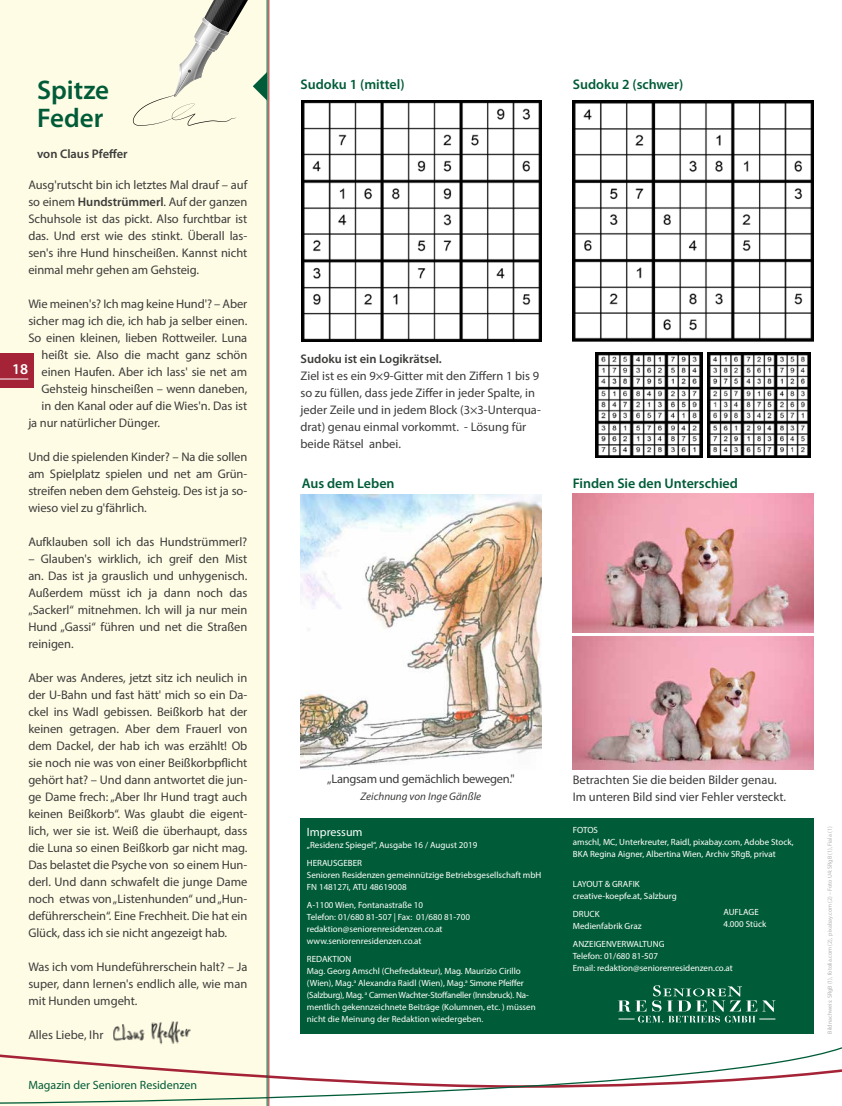
<style>
.page{position:relative;width:842px;height:1106px;background:#fff}
.page>*{position:absolute;margin:0;border:0;box-sizing:border-box;transform-origin:0 0}
.t1{font:600 27px/28px "Myriad Pro";color:#005c38}
.t2{font:600 15px "Myriad Pro";color:#fff}
.t3{font:600 14px "Myriad Pro";color:#005c38}
.t4{font:12.5px/17px "Myriad Pro";letter-spacing:-.005em;color:#3c3c3b;text-align:justify}
.t5{font:600 12.5px "Myriad Pro";color:#3c3c3b}
.t6{font:12px "Myriad Pro";color:#005c38}
.t7{font:12px "Myriad Pro";color:#fff}
.t8{font:italic 11px "Myriad Pro";color:#3c3c3b}
.t9{font:9px/12px "Myriad Pro";color:#fff}
.t10{font:6px "Myriad Pro";color:#b3b2b2}
.s1{font-weight:600}
</style>
<div class="page">
<div style="left:300px;top:818px;width:514px;height:215px;background:#005c38"></div>
<div style="left:0;top:0;width:269px;height:1106px;background:#fffce5"></div>
<svg style="left:0;top:1046px;width:842px;height:58px"></svg>
<div style="left:0;top:354px;width:33px;height:34px;background:#a52336"></div>
<svg style="left:0;top:378px;width:28px;height:1px"></svg>
<img style="left:302px;top:101px;width:239px;height:240px">
<img style="left:573px;top:101px;width:241px;height:241px">
<svg style="left:618px;top:985px;width:157px;height:37px"></svg>
<img style="left:596px;top:353px;width:107px;height:104px">
<img style="left:300px;top:494px;width:241px;height:276px">
<img style="left:573px;top:494px;width:241px;height:138px">
<img style="left:707px;top:353px;width:104px;height:104px">
<img style="left:573px;top:637px;width:240px;height:132px">
<hr style="left:268px;top:0;width:1px;height:1106px;background:#a52336">
<hr style="left:267px;top:0;width:1px;height:1106px;background:#005c38">
<svg style="left:133px;top:0;width:136px;height:126px"></svg>
<img style="left:113px;top:1021px;width:78px;height:24px">
<h1 class="t1" style="left:37px;top:75px;width:74px">Spitze<br>Feder</h1>
<p class="t5" style="left:37px;top:145px;width:92px">von Claus Pfeffer</p>
<p class="t4" style="left:28px;top:176px;width:220px">Ausg'rutscht bin ich letztes Mal drauf – auf so einem <span class="s1">Hundstrümmerl</span>. Auf der ganzen Schuhsole ist das pickt. Also furchtbar ist das. Und erst wie des stinkt. Überall las&shy;sen's ihre Hund hinscheißen. Kannst nicht einmal mehr gehen am Gehsteig.</p>
<p class="t4" style="left:28px;top:295px;width:220px">Wie meinen's? Ich mag keine Hund'? – Aber</p>
<p class="t4" style="left:28px;top:312px;width:220px">sicher mag ich die, ich hab ja selber einen.</p>
<p class="t4" style="left:28px;top:329px;width:220px">So einen kleinen, lieben Rottweiler. Luna</p>
<p class="t4" style="left:42px;top:346px;width:207px">heißt sie. Also die macht ganz schön</p>
<p class="t4" style="left:42px;top:363px;width:207px">einen Haufen. Aber ich lass' sie net am</p>
<p class="t4" style="left:42px;top:380px;width:207px">Gehsteig hinscheißen – wenn daneben,</p>
<p class="t4" style="left:42px;top:397px;width:207px">in den Kanal oder auf die Wies'n. Das ist</p>
<p class="t4" style="left:28px;top:414px;width:133px">ja nur natürlicher Dünger.</p>
<p class="t4" style="left:28px;top:448px;width:221px">Und die spielenden Kinder? – Na die sollen am Spielplatz spielen und net am Grün&shy;streifen neben dem Gehsteig. Des ist ja so&shy;wieso viel zu g'fährlich.</p>
<p class="t4" style="left:28px;top:533px;width:220px">Aufklauben soll ich das Hundstrümmerl?</p>
<p class="t4" style="left:28px;top:550px;width:220px">– Glauben's wirklich, ich greif den Mist an. Das ist ja grauslich und unhygenisch.<br>Außerdem müsst ich ja dann noch das „Sackerl“ mitnehmen. Ich will ja nur mein Hund „Gassi“ führen und net die Straßen reinigen.</p>
<p class="t4" style="left:28px;top:669px;width:221px">Aber was Anderes, jetzt sitz ich neulich in der U-Bahn und fast hätt' mich so ein Da&shy;ckel ins Wadl gebissen. Beißkorb hat der keinen getragen. Aber dem Frauerl von dem Dackel, der hab ich was erzählt! Ob sie noch nie was von einer Beißkorbpflicht gehört hat? – Und dann antwortet die jun&shy;ge Dame frech: „Aber Ihr Hund tragt auch keinen Beißkorb“. Was glaubt die eigent&shy;lich, wer sie ist. Weiß die überhaupt, dass die Luna so einen Beißkorb gar nicht mag.<br>Das belastet die Psyche von so einem Hun&shy;derl. Und dann schwafelt die junge Dame noch etwas von „Listenhunden“ und „Hun&shy;deführerschein“. Eine Frechheit. Die hat ein Glück, dass ich sie nicht angezeigt hab.</p>
<p class="t4" style="left:28px;top:958px;width:220px">Was ich vom Hundeführerschein halt? – Ja super, dann lernen's endlich alle, wie man mit Hunden umgeht.</p>
<p class="t4" style="left:28px;top:1026px;width:77px">Alles Liebe, Ihr</p>
<p class="t2" style="left:12px;top:359px;width:18px">18</p>
<p class="t6" style="left:28px;top:1078px;width:170px">Magazin der Senioren Residenzen</p>
<p class="t3" style="left:300px;top:76px;width:106px">Sudoku 1 (mittel)</p>
<p class="t3" style="left:573px;top:76px;width:112px">Sudoku 2 (schwer)</p>
<p class="t5" style="left:300px;top:351px;width:143px">Sudoku ist ein Logikrätsel.</p>
<p class="t4" style="left:300px;top:367px;width:242px;text-align:left">Ziel ist es ein 9×9-Gitter mit den Ziffern 1 bis 9 so zu füllen, dass jede Ziffer in jeder Spalte, in jeder Zeile und in jedem Block (3×3-Unterqua&shy;drat) genau einmal vorkommt. - Lösung für beide Rätsel anbei.</p>
<p class="t3" style="left:302px;top:474px;width:94px">Aus dem Leben</p>
<p class="t3" style="left:573px;top:474px;width:167px">Finden Sie den Unterschied</p>
<p class="t4" style="left:327px;top:770px;width:189px">„Langsam und gemächlich bewegen."</p>
<p class="t8" style="left:361px;top:790px;width:122px">Zeichnung von Inge Gänßle</p>
<p class="t7" style="left:307px;top:824px;width:57px">Impressum</p>
<p class="t9" style="left:307px;top:835px;width:172px;line-height:18px">„Residenz Spiegel“, Ausgabe 16 / August 2019<br>HERAUSGEBER</p>
<p class="t9" style="left:307px;top:868px;width:236px">Senioren Residenzen gemeinnützige Betriebsgesellschaft mbH<br>FN 148127i, ATU 48619008</p>
<p class="t9" style="left:307px;top:898px;width:165px">A-1100 Wien, Fontanastraße 10<br>Telefon: 01/680 81-507 | Fax: 01/680 81-700 redaktion@seniorenresidenzen.co.at www.seniorenresidenzen.co.at</p>
<p class="t9" style="left:307px;top:952px;width:230px">REDAKTION<br>Mag. Georg Amschl (Chefredakteur), Mag. Maurizio Cirillo (Wien), Mag.<sup>a</sup> Alexandra Raidl (Wien), Mag.<sup>a</sup> Simone Pfeiffer (Salzburg), Mag. <sup>a</sup> Carmen Wachter-Stoffaneller (Innsbruck). Na&shy;mentlich gekennzeichnete Beiträge (Kolumnen, etc. ) müssen nicht die Meinung der Redaktion wiedergeben.</p>
<p class="t4" style="left:573px;top:771px;width:215px">Betrachten Sie die beiden Bilder genau.<br>Im unteren Bild sind vier Fehler versteckt.</p>
<p class="t9" style="left:573px;top:823px;width:222px">FOTOS<br>amschl, MC, Unterkreuter, Raidl, pixabay.com, Adobe Stock,<br>BKA Regina Aigner, Albertina Wien, Archiv SRgB, privat</p>
<p class="t9" style="left:573px;top:877px;width:105px">LAYOUT &amp; GRAFIK creative-koepfe.at, Salzburg</p>
<p class="t9" style="left:573px;top:907px;width:70px">DRUCK<br>Medienfabrik Graz</p>
<p class="t9" style="left:573px;top:937px;width:162px">ANZEIGENVERWALTUNG<br>Telefon: 01/680 81-507<br>Email: redaktion@seniorenresidenzen.co.at</p>
<p class="t9" style="left:723px;top:906px;width:44px">AUFLAGE<br>4.000 Stück</p>
<p class="t10" style="left:826px;top:1033px;width:209px;rotate:-90deg">Bildnachweis: SRgB (1), fotolia.com (2), pixabay.com (2) – Foto U4: SRgB (1), Fiala (1)</p>
</div>
